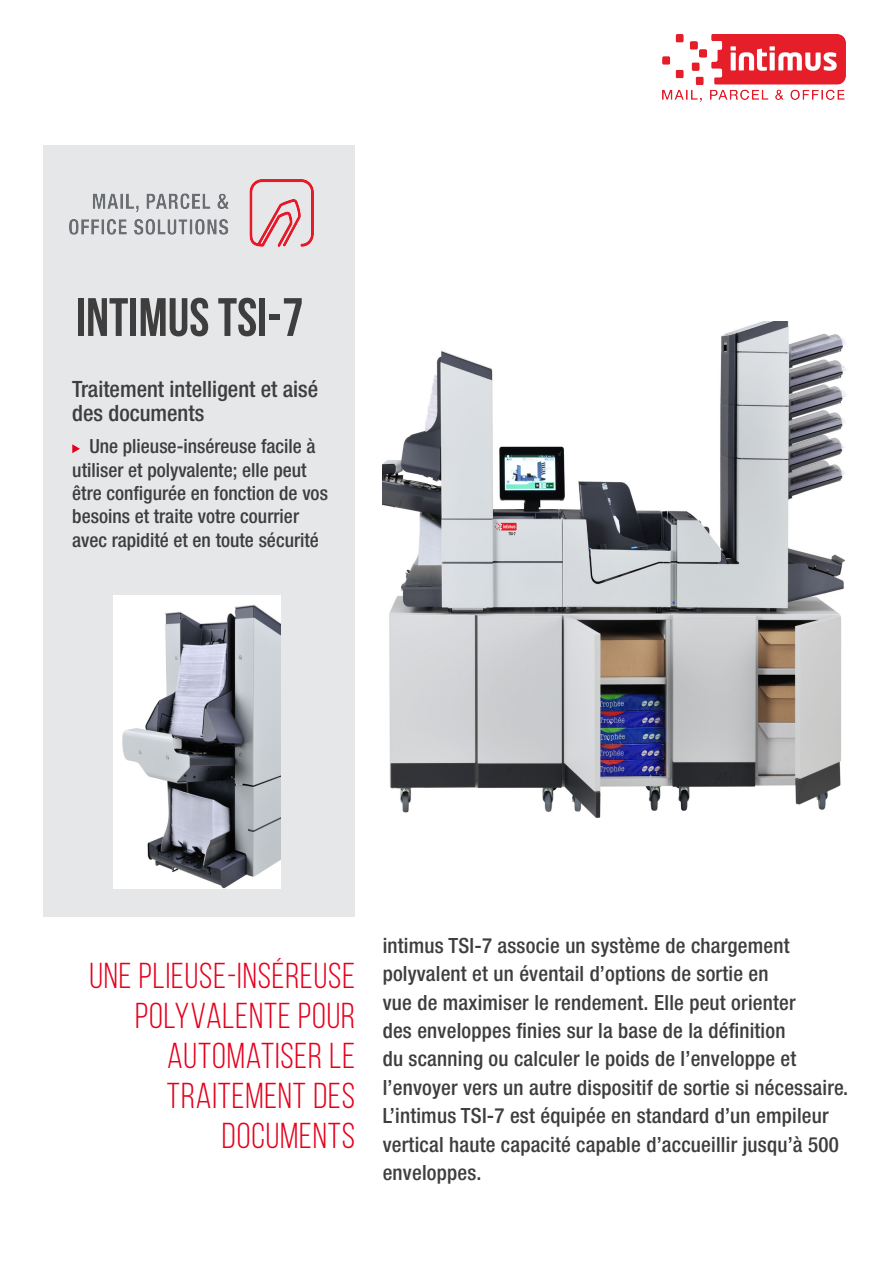
<style>
.page{position:relative;width:893px;height:1263px;background:#fff}
.page>*{position:absolute;margin:0;border:0;box-sizing:border-box;transform-origin:0 0}
.t1{font:700 54px "Bebas Neue";color:#3e3e3f}
.t2{font:36px/40px "Bebas Neue";letter-spacing:.025em;color:#e5001e;text-align:right}
.t3{font:500 condensed 22.5px/24px "Helvetica Neue LT Std";color:#3e3e3f}
.Listado{font:500 condensed 21px/28.3px "Helvetica Neue LT Std";letter-spacing:.01em;color:#3e3e3f}
.t4{font:500 condensed 19.5px/23.4px "Helvetica Neue LT Std";color:#3e3e3f}
</style>
<div class="page">
<div style="left:43px;top:145px;width:311px;height:772px;background:#e6e7e9"></div>
<img style="left:383px;top:321px;width:464px;height:497px">
<img style="left:114px;top:595px;width:167px;height:294px">
<svg style="left:72px;top:444px;width:8px;height:9px"></svg>
<img style="left:69px;top:180px;width:245px;height:67px">
<img style="left:663px;top:35px;width:183px;height:67px">
<p class="t1" style="left:76px;top:288px;width:229px">INTIMUS TSI-7</p>
<p class="t3" style="left:72px;top:377px;width:248px">Traitement intelligent et aisé des documents</p>
<p class="t4" style="left:72px;top:434px;width:257px;text-indent:17px">Une plieuse-inséreuse facile à utiliser et polyvalente; elle peut être configurée en fonction de vos besoins et traite votre courrier avec rapidité et en toute sécurité</p>
<p class="t2" style="left:89px;top:955px;width:267px">UNE PLIEUSE-INSÉREUSE<br>POLYVALENTE POUR<br>AUTOMATISER LE<br>TRAITEMENT DES<br>DOCUMENTS</p>
<p class="Listado" style="left:383px;top:931px;width:467px">intimus TSI-7 associe un système de chargement polyvalent et un éventail d’options de sortie en<br>vue de maximiser le rendement. Elle peut orienter<br>des enveloppes finies sur la base de la définition<br>du scanning ou calculer le poids de l’enveloppe et l’envoyer vers un autre dispositif de sortie si nécessaire.<br>L’intimus TSI-7 est équipée en standard d’un empileur vertical haute capacité capable d’accueillir jusqu’à 500 enveloppes.</p>
</div>
